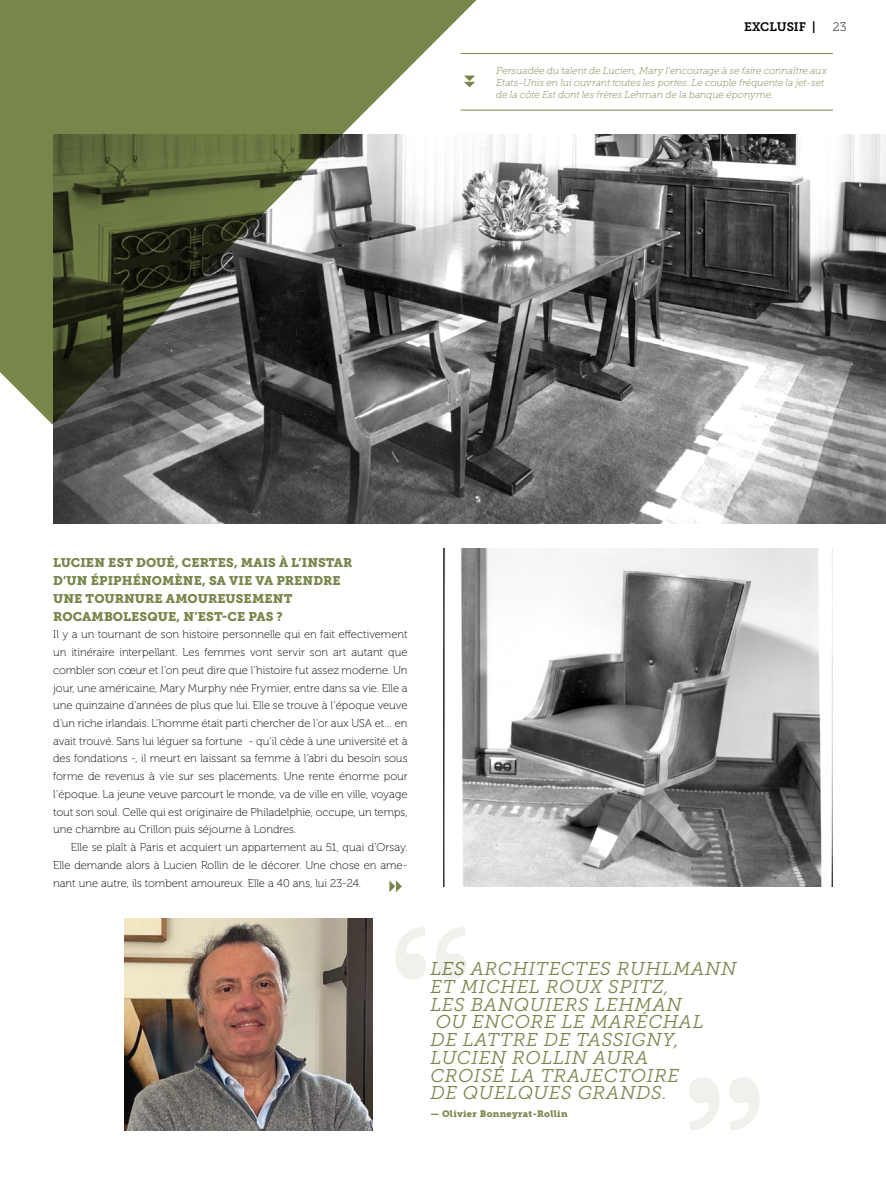
<style>
.page{position:relative;width:886px;height:1188px;background:#fff}
.page>*{position:absolute;margin:0;border:0;box-sizing:border-box;transform-origin:0 0}
.t1{font:italic 18.5px/17.8px "Museo Slab 300";letter-spacing:.035em;color:#78864b}
.t2{font:12.5px/17.8px "Museo Slab 900";letter-spacing:.005em;color:#78864b}
.t3{font:12.25px "Museo Slab 700";color:#000}
.t4{font:12.25px "Museo Slab 100";color:#000}
.t5{font:11.25px/17.8px "Museo 100";color:#000;text-align:justify}
.t6{font:italic 10px/12px "Museo Slab 100";letter-spacing:-.01em;color:#78864b}
.t7{font:9.25px "Museo Slab 900";letter-spacing:.035em;color:#78864b}
</style>
<div class="page">
<img style="left:125px;top:918px;width:247px;height:211px">
<img style="left:53px;top:135px;width:833px;height:388px">
<svg style="left:389px;top:880px;width:13px;height:11px"></svg>
<svg style="left:0;top:0;width:520px;height:424px;background:#7a8067"></svg>
<svg style="left:464px;top:76px;width:11px;height:11px"></svg>
<hr style="left:461px;top:53px;width:372px;height:1px;background:#78864b">
<hr style="left:461px;top:110px;width:372px;height:1px;background:#78864b">
<svg style="left:396px;top:927px;width:70px;height:52px"></svg>
<svg style="left:689px;top:1077px;width:71px;height:52px"></svg>
<img style="left:444px;top:548px;width:389px;height:338px">
<p class="t3" style="left:744px;top:20px;width:73px">EXCLUSIF |</p>
<p class="t4" style="left:833px;top:20px;width:15px">23</p>
<p class="t6" style="left:496px;top:65px;width:332px">Persuadée du talent de Lucien, Mary l'encourage à se faire connaître aux<br>Etats-Unis en lui ouvrant toutes les portes. Le couple fréquente la jet-set de la côte Est dont les frères Lehman de la banque éponyme.</p>
<p class="t2" style="left:53px;top:554px;width:301px">LUCIEN EST DOUÉ, CERTES, MAIS À L’INSTAR D’UN ÉPIPHÉNOMÈNE, SA VIE VA PRENDRE UNE TOURNURE AMOUREUSEMENT ROCAMBOLESQUE, N’EST-CE PAS ?</p>
<p class="t5" style="left:53px;top:625px;width:356px">Il y a un tournant de son histoire personnelle qui en fait effectivement un itinéraire interpellant. Les femmes vont servir son art autant que combler son cœur et l’on peut dire que l’histoire fut assez moderne. Un jour, une américaine, Mary Murphy née Frymier, entre dans sa vie. Elle a une quinzaine d’années de plus que lui. Elle se trouve à l’époque veuve d’un riche irlandais. L’homme était parti chercher de l’or aux USA et… en avait trouvé. Sans lui léguer sa fortune - qu’il cède à une université et à des fondations -, il meurt en laissant sa femme à l’abri du besoin sous forme de revenus à vie sur ses placements. Une rente énorme pour l’époque. La jeune veuve parcourt le monde, va de ville en ville, voyage tout son soul. Celle qui est originaire de Philadelphie, occupe, un temps, une chambre au Crillon puis séjourne à Londres.</p>
<p class="t5" style="left:53px;top:838px;width:356px;text-indent:18px">Elle se plaît à Paris et acquiert un appartement au 51, quai d’Orsay.<br>Elle demande alors à Lucien Rollin de le décorer. Une chose en ame&shy;nant une autre, ils tombent amoureux. Elle a 40 ans, lui 23-24.</p>
<h1 class="t1" style="left:430px;top:959px;width:308px">LES ARCHITECTES RUHLMANN<br>ET MICHEL ROUX SPITZ,<br>LES BANQUIERS LEHMAN<br>OU ENCORE LE MARÉCHAL<br>DE LATTRE DE TASSIGNY,<br>LUCIEN ROLLIN AURA<br>CROISÉ LA TRAJECTOIRE<br>DE QUELQUES GRANDS.</h1>
<p class="t7" style="left:430px;top:1108px;width:139px">— Olivier Bonneyrat-Rollin</p>
</div>
